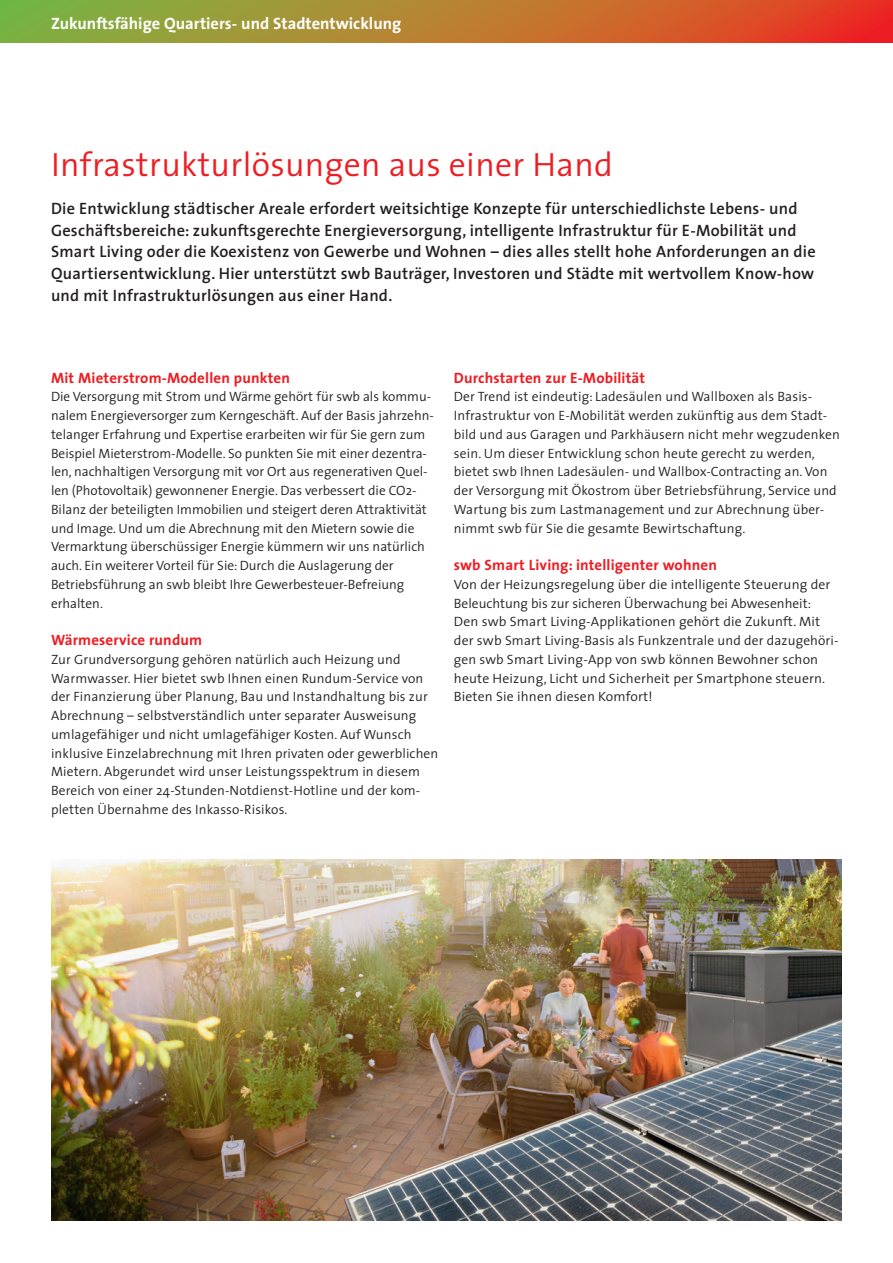
<style>
.page{position:relative;width:893px;height:1263px;background:#fff}
.page>*{position:absolute;margin:0;border:0;box-sizing:border-box;transform-origin:0 0}
.Headline_2{font:300 33.75px "The Sans";letter-spacing:.01em;color:#ee1d23}
.Vorspann{font:600 16.5px/21.8px "The Sans";letter-spacing:.015em;color:#231f20}
.Pagina{font:700 16.5px "The Sans";color:#fff}
.Zwischenheadline{font:700 15px "The Sans";letter-spacing:.01em;color:#ee1d23}
.Copytext{font:300 13.5px/18.8px "The Sans";letter-spacing:.01em;color:#231f20}
</style>
<div class="page">
<img style="left:51px;top:859px;width:791px;height:361px">
<svg style="left:0;top:0;width:893px;height:43px;background:#b67a31"></svg>
<p class="Pagina" style="left:51px;top:10px;width:352px">Zukunftsfähige Quartiers- und Stadtentwicklung</p>
<p class="Headline_2" style="left:51px;top:137px;width:563px">Infrastrukturlösungen aus einer Hand</p>
<p class="Vorspann" style="left:51px;top:197px;width:766px">Die Entwicklung städtischer Areale erfordert weitsichtige Konzepte für unterschiedlichste Lebens- und Geschäftsbereiche: zukunftsgerechte Energieversorgung, intelligente Infrastruktur für E-Mobilität und Smart Living oder die Koexistenz von Gewerbe und Wohnen – dies alles stellt hohe Anforderungen an die Quartiersentwicklung. Hier unterstützt swb Bauträger, Investoren und Städte mit wertvollem Know-how und mit Infrastrukturlösungen aus einer Hand.</p>
<p class="Zwischenheadline" style="left:51px;top:365px;width:240px">Mit Mieterstrom-Modellen punkten</p>
<p class="Copytext" style="left:51px;top:387px;width:384px">Die Versorgung mit Strom und Wärme gehört für swb als kommu&shy;nalem Energieversorger zum Kerngeschäft. Auf der Basis jahrzehn&shy;telanger Erfahrung und Expertise erarbeiten wir für Sie gern zum Beispiel Mieterstrom-Modelle. So punkten Sie mit einer dezentra&shy;len, nachhaltigen Versorgung mit vor Ort aus regenerativen Quel&shy;len (Photovoltaik) gewonnener Energie. Das verbessert die CO2- Bilanz der beteiligten Immobilien und steigert deren Attraktivität und Image. Und um die Abrechnung mit den Mietern sowie die Vermarktung überschüssiger Energie kümmern wir uns natürlich auch. Ein weiterer Vorteil für Sie: Durch die Auslagerung der Betriebsführung an swb bleibt Ihre Gewerbesteuer-Befreiung erhalten.</p>
<p class="Zwischenheadline" style="left:51px;top:627px;width:153px">Wärmeservice rundum</p>
<p class="Copytext" style="left:51px;top:649px;width:389px">Zur Grundversorgung gehören natürlich auch Heizung und Warmwasser. Hier bietet swb Ihnen einen Rundum-Service von der Finanzierung über Planung, Bau und Instandhaltung bis zur Abrechnung – selbstverständlich unter separater Ausweisung umlagefähiger und nicht umlagefähiger Kosten. Auf Wunsch inklusive Einzelabrechnung mit Ihren privaten oder gewerblichen Mietern. Abgerundet wird unser Leistungsspektrum in diesem Bereich von einer 24-Stunden-Notdienst-Hotline und der kom&shy;pletten Übernahme des Inkasso-Risikos.</p>
<p class="Zwischenheadline" style="left:454px;top:365px;width:193px">Durchstarten zur E-Mobilität</p>
<p class="Copytext" style="left:454px;top:387px;width:387px">Der Trend ist eindeutig: Ladesäulen und Wallboxen als Basis-Infrastruktur von E-Mobilität werden zukünftig aus dem Stadt&shy;bild und aus Garagen und Parkhäusern nicht mehr wegzudenken sein. Um dieser Entwicklung schon heute gerecht zu werden, bietet swb Ihnen Ladesäulen- und Wallbox-Contracting an. Von der Versorgung mit Ökostrom über Betriebsführung, Service und Wartung bis zum Lastmanagement und zur Abrechnung über&shy;nimmt swb für Sie die gesamte Bewirtschaftung.</p>
<p class="Zwischenheadline" style="left:454px;top:552px;width:264px">swb Smart Living: intelligenter wohnen</p>
<p class="Copytext" style="left:454px;top:574px;width:386px">Von der Heizungsregelung über die intelligente Steuerung der Beleuchtung bis zur sicheren Überwachung bei Abwesenheit:<br>Den swb Smart Living-Applikationen gehört die Zukunft. Mit der swb Smart Living-Basis als Funkzentrale und der dazugehöri&shy;gen swb Smart Living-App von swb können Bewohner schon heute Heizung, Licht und Sicherheit per Smartphone steuern.<br>Bieten Sie ihnen diesen Komfort!</p>
</div>
